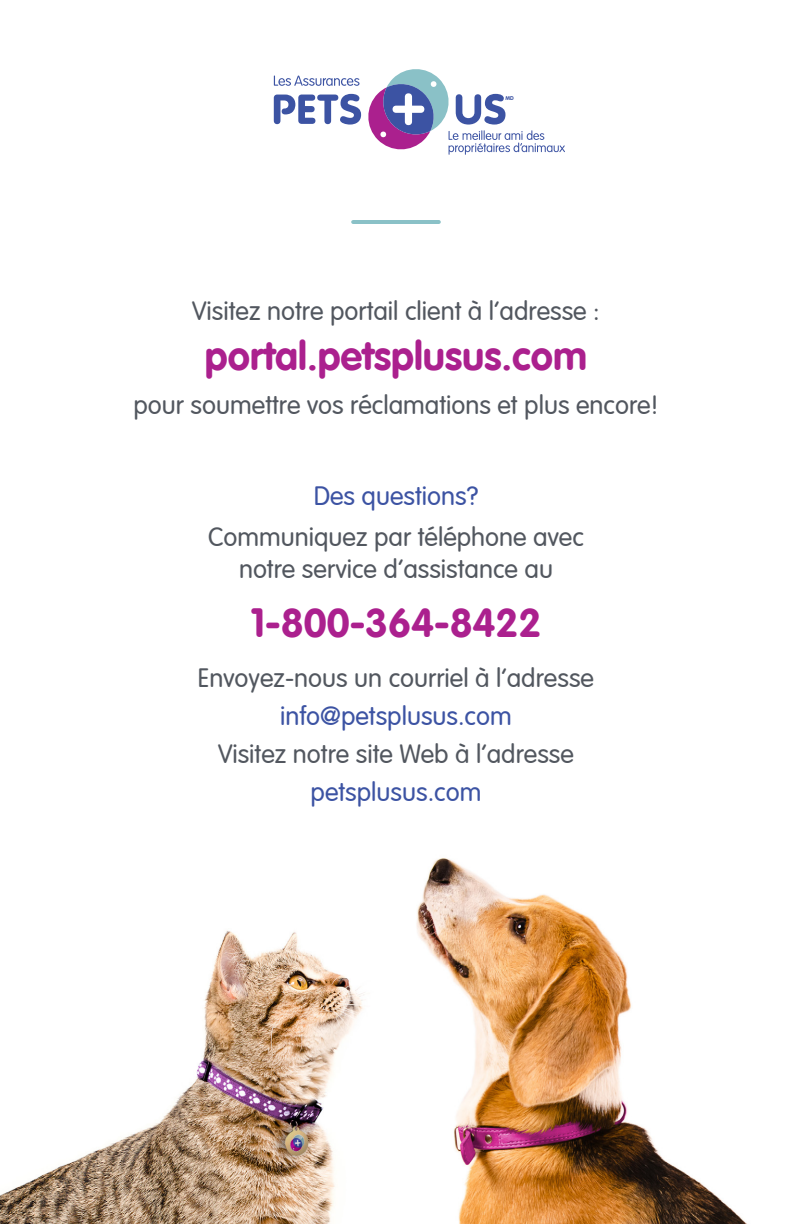
<style>
.page{position:relative;width:792px;height:1224px;background:#fff}
.page>*{position:absolute;margin:0;border:0;box-sizing:border-box;transform-origin:0 0}
.t1{font:700 40px "VAG Rounded LT Com";color:#ab208e}
.t2{font:300 26px/38px "VAG Rounded LT Com";color:#52575f;text-align:center}
.t3{font:300 26px "VAG Rounded LT Com";color:#3c53a3}
.t4{font:700 5.4px "VAG Rounded LT Com";color:#3c53a3}
.s1{color:#3c53a3}
</style>
<div class="page">
<img style="left:0;top:858px;width:747px;height:366px">
<hr style="left:353px;top:220px;width:86px;height:4px;background:#8ac1c7">
<svg style="left:274px;top:69px;width:291px;height:86px"></svg>
<p class="t4" style="left:505px;top:95px;width:10px">MD</p>
<p class="t2" style="left:192px;top:292px;width:409px">Visitez notre portail client à l’adresse :</p>
<p class="t1" style="left:205px;top:330px;width:384px">portal.petsplusus.com</p>
<p class="t2" style="left:134px;top:387px;width:526px">pour soumettre vos réclamations et plus encore!</p>
<p class="t3" style="left:314px;top:481px;width:166px">Des questions?</p>
<p class="t2" style="left:208px;top:522px;width:377px;line-height:32px">Communiquez par téléphone avec notre service d’assistance au</p>
<p class="t1" style="left:250px;top:598px;width:293px">1-800-364-8422</p>
<p class="t2" style="left:198px;top:660px;width:398px">Envoyez-nous un courriel à l’adresse <span class="s1">info@petsplusus.com</span></p>
<p class="t2" style="left:218px;top:736px;width:358px">Visitez notre site Web à l’adresse <span class="s1">petsplusus.com</span></p>
</div>
